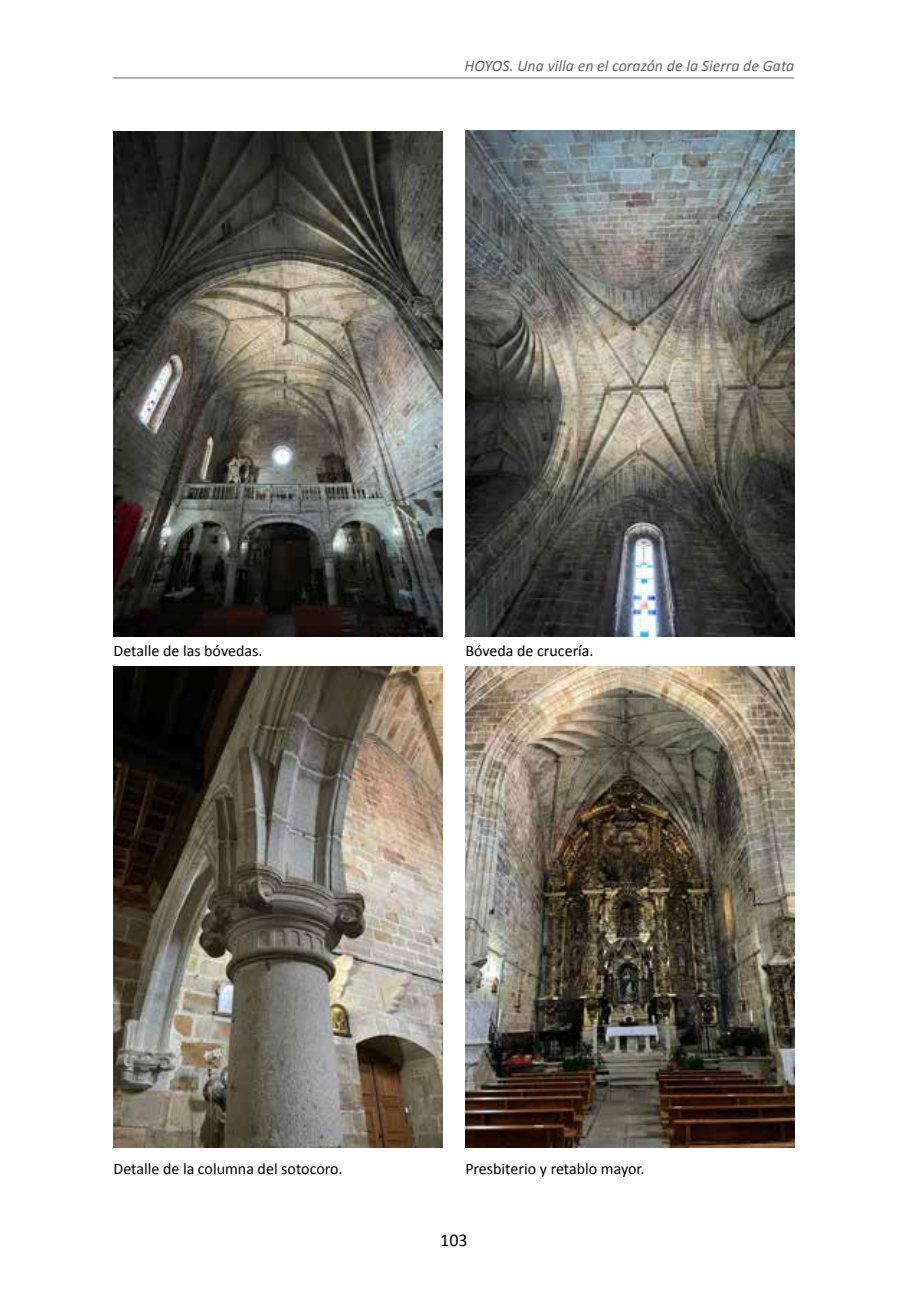
<style>
.page{position:relative;width:908px;height:1304px;background:#fff}
.page>*{position:absolute;margin:0;border:0;box-sizing:border-box;transform-origin:0 0}
.t1{font:18px "Calibri";color:#000}
.t2{font:16px "Calibri";color:#000}
.t3{font:italic 16px "Calibri";color:#666665}
</style>
<div class="page">
<hr style="left:113px;top:78px;width:681px;height:1px;background:#666665">
<img style="left:113px;top:132px;width:329px;height:504px">
<img style="left:113px;top:666px;width:329px;height:482px">
<img style="left:465px;top:666px;width:329px;height:482px">
<img style="left:465px;top:130px;width:329px;height:506px">
<p class="t3" style="left:464px;top:55px;width:331px">HOYOS. Una villa en el corazón de la Sierra de Gata</p>
<p class="t2" style="left:113px;top:640px;width:150px">Detalle de las bóvedas.</p>
<p class="t2" style="left:465px;top:640px;width:130px">Bóveda de crucería.</p>
<p class="t2" style="left:113px;top:1158px;width:230px">Detalle de la columna del sotocoro.</p>
<p class="t2" style="left:465px;top:1158px;width:181px">Presbiterio y retablo mayor.</p>
<p class="t1" style="left:440px;top:1228px;width:29px">103</p>
</div>
